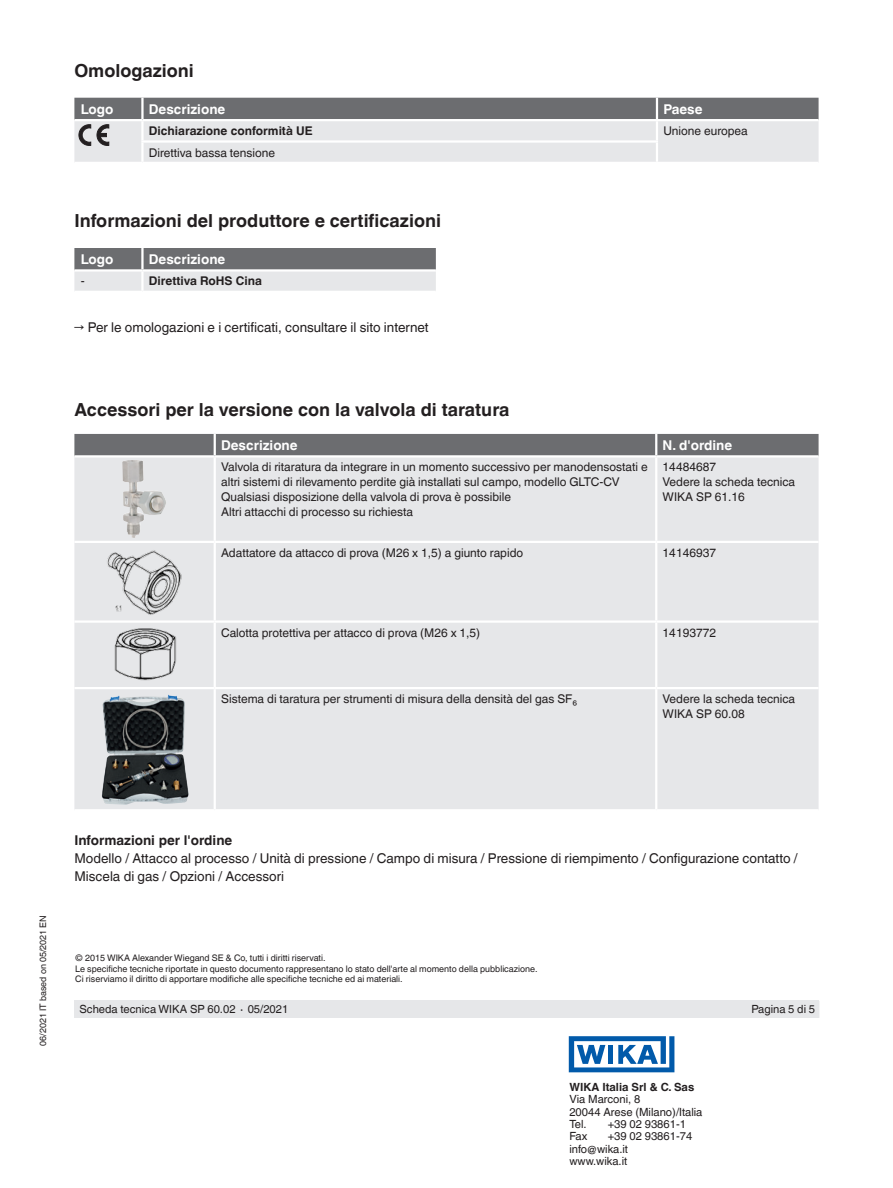
<style>
.page{position:relative;width:893px;height:1188px;background:#fff}
.page>*{position:absolute;margin:0;border:0;box-sizing:border-box;transform-origin:0 0}
.t1{font:700 18px "Helvetica World";color:#231f20}
.t2{font:13.5px/18px "Helvetica World";color:#231f20}
.t3{font:700 13.5px "Helvetica World";color:#fff}
.t4{font:700 13.5px "Helvetica World";color:#231f20}
.t5{font:12px/15px "Helvetica World";color:#231f20}
.t6{font:700 12px "Helvetica World";color:#231f20}
.t7{font:11.25px/12.3px "Helvetica World";color:#231f20}
.t8{font:700 11.25px "Helvetica World";color:#231f20}
.t9{font:9px/10.5px "Helvetica World";color:#231f20}
</style>
<div class="page">
<div style="left:74px;top:1000px;width:745px;height:18px;background:#e6e7e9"></div>
<svg style="left:569px;top:1036px;width:105px;height:36px"></svg>
<svg style="left:74px;top:248px;width:362px;height:43px;background:#a6a7a9"></svg>
<hr style="left:142px;top:269px;width:294px;height:3px;background:#fff">
<hr style="left:74px;top:269px;width:68px;height:3px;background:#fff">
<hr style="left:141px;top:272px;width:3px;height:19px;background:#fff">
<hr style="left:141px;top:248px;width:3px;height:21px;background:#fff">
<div style="left:74px;top:434px;width:745px;height:21px;background:#6c6d70"></div>
<div style="left:74px;top:458px;width:745px;height:351px;background:#e6e7e9"></div>
<hr style="left:214px;top:434px;width:2px;height:21px;background:#fff">
<hr style="left:655px;top:434px;width:2px;height:21px;background:#fff">
<hr style="left:214px;top:458px;width:2px;height:83px;background:#fff">
<hr style="left:655px;top:458px;width:2px;height:83px;background:#fff">
<hr style="left:74px;top:541px;width:141px;height:2px;background:#fff">
<hr style="left:215px;top:541px;width:441px;height:2px;background:#fff">
<hr style="left:214px;top:543px;width:2px;height:77px;background:#fff">
<hr style="left:656px;top:541px;width:163px;height:2px;background:#fff">
<hr style="left:655px;top:543px;width:2px;height:77px;background:#fff">
<hr style="left:74px;top:620px;width:141px;height:3px;background:#fff">
<hr style="left:215px;top:620px;width:441px;height:3px;background:#fff">
<hr style="left:214px;top:623px;width:2px;height:64px;background:#fff">
<hr style="left:656px;top:620px;width:163px;height:3px;background:#fff">
<hr style="left:655px;top:623px;width:2px;height:64px;background:#fff">
<hr style="left:74px;top:687px;width:141px;height:2px;background:#fff">
<hr style="left:215px;top:687px;width:441px;height:2px;background:#fff">
<hr style="left:214px;top:689px;width:2px;height:120px;background:#fff">
<hr style="left:656px;top:687px;width:163px;height:2px;background:#fff">
<hr style="left:655px;top:689px;width:2px;height:120px;background:#fff">
<img style="left:102px;top:548px;width:85px;height:67px">
<img style="left:113px;top:628px;width:63px;height:54px">
<svg style="left:74px;top:98px;width:745px;height:64px;background:#bebfc1"></svg>
<img style="left:122px;top:460px;width:44px;height:78px">
<img style="left:102px;top:695px;width:87px;height:110px">
<h1 class="t1" style="left:74px;top:60px;width:121px">Omologazioni</h1>
<p class="t3" style="left:81px;top:101px;width:34px">Logo</p>
<p class="t3" style="left:149px;top:101px;width:78px">Descrizione</p>
<p class="t3" style="left:663px;top:101px;width:41px">Paese</p>
<p class="t6" style="left:149px;top:124px;width:165px">Dichiarazione conformità UE</p>
<p class="t5" style="left:663px;top:123px;width:86px">Unione europea</p>
<p class="t5" style="left:149px;top:145px;width:128px">Direttiva bassa tensione</p>
<h1 class="t1" style="left:74px;top:210px;width:368px">Informazioni del produttore e certificazioni</h1>
<p class="t3" style="left:81px;top:252px;width:34px">Logo</p>
<p class="t3" style="left:149px;top:252px;width:78px">Descrizione</p>
<p class="t5" style="left:81px;top:274px;width:5px">-</p>
<p class="t6" style="left:149px;top:274px;width:115px">Direttiva RoHS Cina</p>
<p class="t2" style="left:74px;top:318px;width:356px">→ Per le omologazioni e i certificati, consultare il sito internet</p>
<h1 class="t1" style="left:74px;top:399px;width:437px">Accessori per la versione con la valvola di taratura</h1>
<p class="t3" style="left:221px;top:437px;width:78px">Descrizione</p>
<p class="t3" style="left:663px;top:437px;width:71px">N. d'ordine</p>
<p class="t5" style="left:221px;top:460px;width:428px">Valvola di ritaratura da integrare in un momento successivo per manodensostati e altri sistemi di rilevamento perdite già installati sul campo, modello GLTC-CV Qualsiasi disposizione della valvola di prova è possibile<br>Altri attacchi di processo su richiesta</p>
<p class="t5" style="left:663px;top:460px;width:134px">14484687<br>Vedere la scheda tecnica<br>WIKA SP 61.16</p>
<p class="t5" style="left:221px;top:545px;width:304px">Adattatore da attacco di prova (M26 x 1,5) a giunto rapido</p>
<p class="t5" style="left:663px;top:545px;width:55px">14146937</p>
<p class="t5" style="left:221px;top:625px;width:261px">Calotta protettiva per attacco di prova (M26 x 1,5)</p>
<p class="t5" style="left:663px;top:625px;width:55px">14193772</p>
<p class="t5" style="left:221px;top:691px;width:358px">Sistema di taratura per strumenti di misura della densità del gas SF₆</p>
<p class="t5" style="left:663px;top:691px;width:134px">Vedere la scheda tecnica<br>WIKA SP 60.08</p>
<p class="t9" style="left:38px;top:1046px;width:132px;rotate:-90deg">06/2021 IT based on 05/2021 EN</p>
<p class="t4" style="left:74px;top:832px;width:159px">Informazioni per l'ordine</p>
<p class="t2" style="left:74px;top:849px;width:725px">Modello / Attacco al processo / Unità di pressione / Campo di misura / Pressione di riempimento / Configurazione contatto /<br>Miscela di gas / Opzioni / Accessori</p>
<p class="t9" style="left:75px;top:953px;width:464px">© 2015 WIKA Alexander Wiegand SE &amp; Co, tutti i diritti riservati.<br>Le specifiche tecniche riportate in questo documento rappresentano lo stato dell'arte al momento della pubblicazione.<br>Ci riserviamo il diritto di apportare modifiche alle specifiche tecniche ed ai materiali.</p>
<p class="t7" style="left:80px;top:1003px;width:210px">Scheda tecnica WIKA SP 60.02 ∙ 05/2021</p>
<p class="t7" style="left:751px;top:1003px;width:65px">Pagina 5 di 5</p>
<p class="t8" style="left:569px;top:1081px;width:126px">WIKA Italia Srl &amp; C. Sas</p>
<p class="t7" style="left:569px;top:1093px;width:135px">Via Marconi, 8<br>20044 Arese (Milano)/Italia<br>Tel.</p>
<p class="t7" style="left:608px;top:1118px;width:80px">+39 02 93861-1</p>
<p class="t7" style="left:569px;top:1130px;width:19px">Fax</p>
<p class="t7" style="left:569px;top:1130px;width:124px;text-indent:38px">+39 02 93861-74 info@wika.it<br>www.wika.it</p>
</div>
